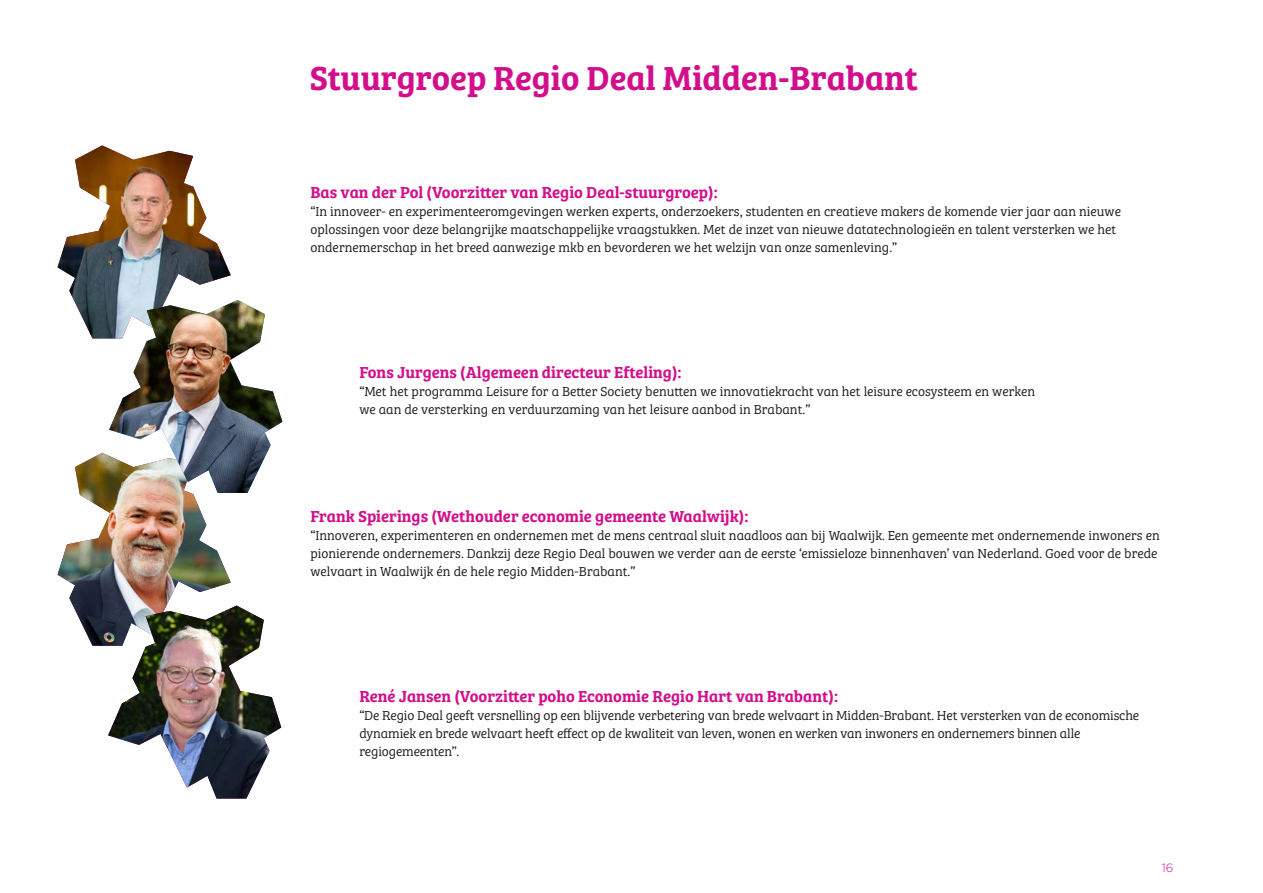
<style>
.page{position:relative;width:1263px;height:893px;background:#fff}
.page>*{position:absolute;margin:0;border:0;box-sizing:border-box;transform-origin:0 0}
.Bodytekst{font:34.5px "Bree Serif Sb";color:#d20e8c}
.Bodytekst-2{font:16.5px "Bree Serif Sb";color:#d20e8c}
.Bodytekst-3{font:13.5px/18px "Bree Serif Lt";color:#231f20}
.t1{font:300 12px "Gotham";color:#d10f8c}
</style>
<div class="page">
<img style="left:58px;top:145px;width:224px;height:583px">
<img style="left:108px;top:605px;width:173px;height:194px">
<p class="Bodytekst" style="left:309px;top:52px;width:610px">Stuurgroep Regio Deal Midden-Brabant</p>
<p class="Bodytekst-2" style="left:310px;top:180px;width:409px">Bas van der Pol (Voorzitter van Regio Deal-stuurgroep):</p>
<p class="Bodytekst-3" style="left:310px;top:202px;width:812px">“In innoveer- en experimenteeromgevingen werken experts, onderzoekers, studenten en creatieve makers de komende vier jaar aan nieuwe oplossingen voor deze belangrijke maatschappelijke vraagstukken. Met de inzet van nieuwe datatechnologieën en talent versterken we het ondernemerschap in het breed aanwezige mkb en bevorderen we het welzijn van onze samenleving.”</p>
<p class="Bodytekst-2" style="left:359px;top:360px;width:324px">Fons Jurgens (Algemeen directeur Efteling):</p>
<p class="Bodytekst-3" style="left:359px;top:382px;width:677px">“Met het programma Leisure for a Better Society benutten we innovatiekracht van het leisure ecosysteem en werken we aan de versterking en verduurzaming van het leisure aanbod in Brabant.”</p>
<p class="Bodytekst-2" style="left:310px;top:504px;width:439px">Frank Spierings (Wethouder economie gemeente Waalwijk):</p>
<p class="Bodytekst-3" style="left:310px;top:526px;width:851px">“Innoveren, experimenteren en ondernemen met de mens centraal sluit naadloos aan bij Waalwijk. Een gemeente met ondernemende inwoners en pionierende ondernemers. Dankzij deze Regio Deal bouwen we verder aan de eerste ‘emissieloze binnenhaven’ van Nederland. Goed voor de brede welvaart in Waalwijk én de hele regio Midden-Brabant.”</p>
<p class="Bodytekst-2" style="left:359px;top:684px;width:480px">René Jansen (Voorzitter poho Economie Regio Hart van Brabant):</p>
<p class="Bodytekst-3" style="left:359px;top:706px;width:781px">“De Regio Deal geeft versnelling op een blijvende verbetering van brede welvaart in Midden-Brabant. Het versterken van de economische dynamiek en brede welvaart heeft effect op de kwaliteit van leven, wonen en werken van inwoners en ondernemers binnen alle regiogemeenten”.</p>
<p class="t1" style="left:1162px;top:860px;width:13px">16</p>
</div>
